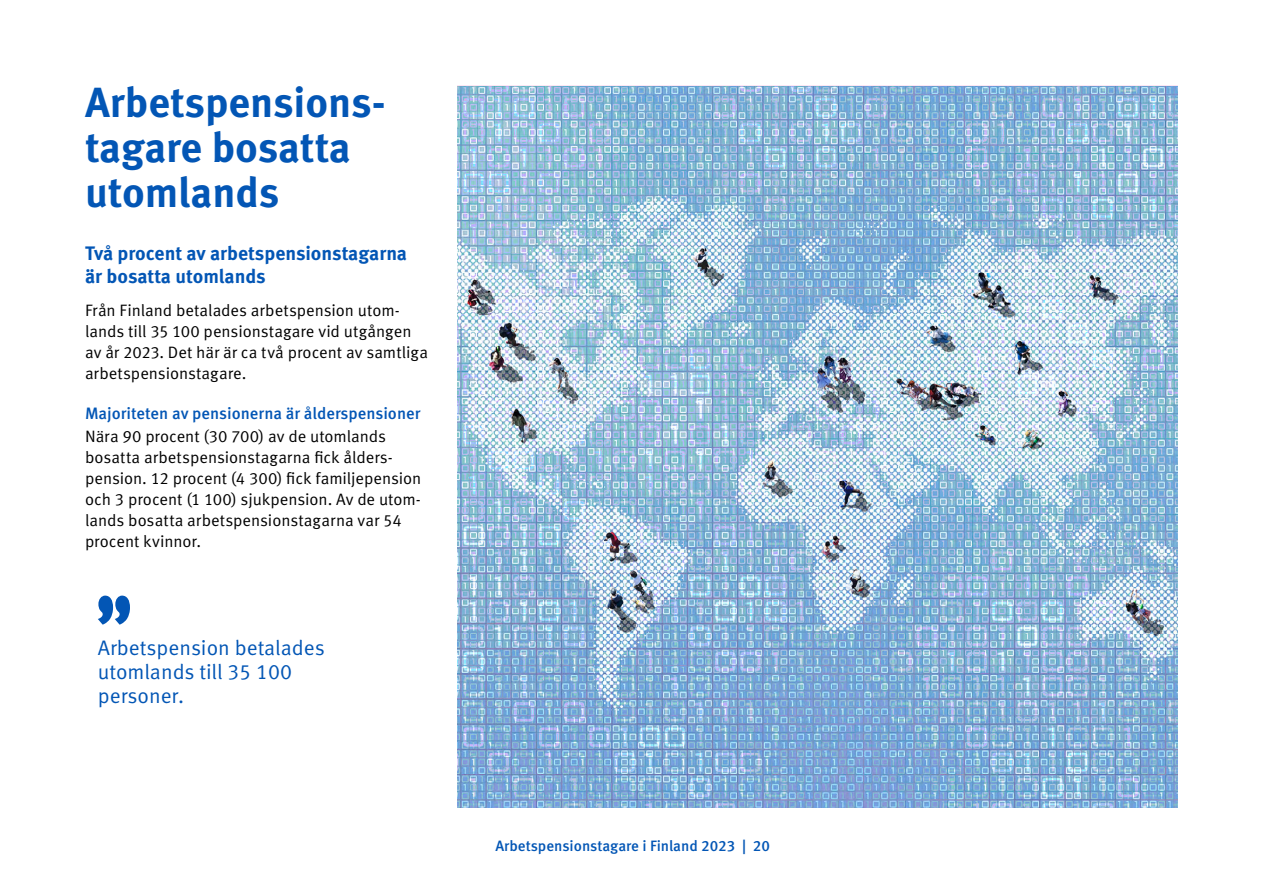
<style>
.page{position:relative;width:1263px;height:893px;background:#fff}
.page>*{position:absolute;margin:0;border:0;box-sizing:border-box;transform-origin:0 0}
._1_Otsikko{font:700 42px/45px "Meta Pro";color:#0356b5}
.t1{font:21px/24px "Meta Pro Norm";color:#0356b5}
._2__otsikko{font:700 19.5px/22.5px "Meta Pro";color:#0356b5}
.Leipä{font:16.5px/21px "Meta Pro Norm";letter-spacing:-.005em;color:#000}
._3__otsikko{font:500 16.5px "Meta Pro";color:#0356b5}
.t2{font:500 15px "Meta Pro";color:#0356b5}
</style>
<div class="page">
<svg style="left:98px;top:596px;width:32px;height:29px"></svg>
<img style="left:458px;top:86px;width:720px;height:721px">
<h1 class="_1_Otsikko" style="left:85px;top:77px;width:302px">Arbetspensions&shy;tagare bosatta utomlands</h1>
<h2 class="_2__otsikko" style="left:85px;top:241px;width:324px">Två procent av arbetspensionstagarna är bosatta utomlands</h2>
<p class="Leipä" style="left:85px;top:299px;width:345px">Från Finland betalades arbetspension utom&shy;lands till 35 100 pensionstagare vid utgången av år 2023. Det här är ca två procent av samtliga arbetspensionstagare.</p>
<h2 class="_3__otsikko" style="left:85px;top:400px;width:337px">Majoriteten av pensionerna är ålderspensioner</h2>
<p class="Leipä" style="left:85px;top:425px;width:338px">Nära 90 procent (30 700) av de utomlands bosatta arbetspensionstagarna fick ålders&shy;pension. 12 procent (4 300) fick familjepension och 3 procent (1 100) sjukpension. Av de utom&shy;lands bosatta arbetspensionstagarna var 54 procent kvinnor.</p>
<p class="t1" style="left:98px;top:634px;width:228px">Arbetspension betalades utomlands till 35 100 personer.</p>
<p class="t2" style="left:495px;top:834px;width:276px">Arbetspensionstagare i Finland 2023 | 20</p>
</div>
